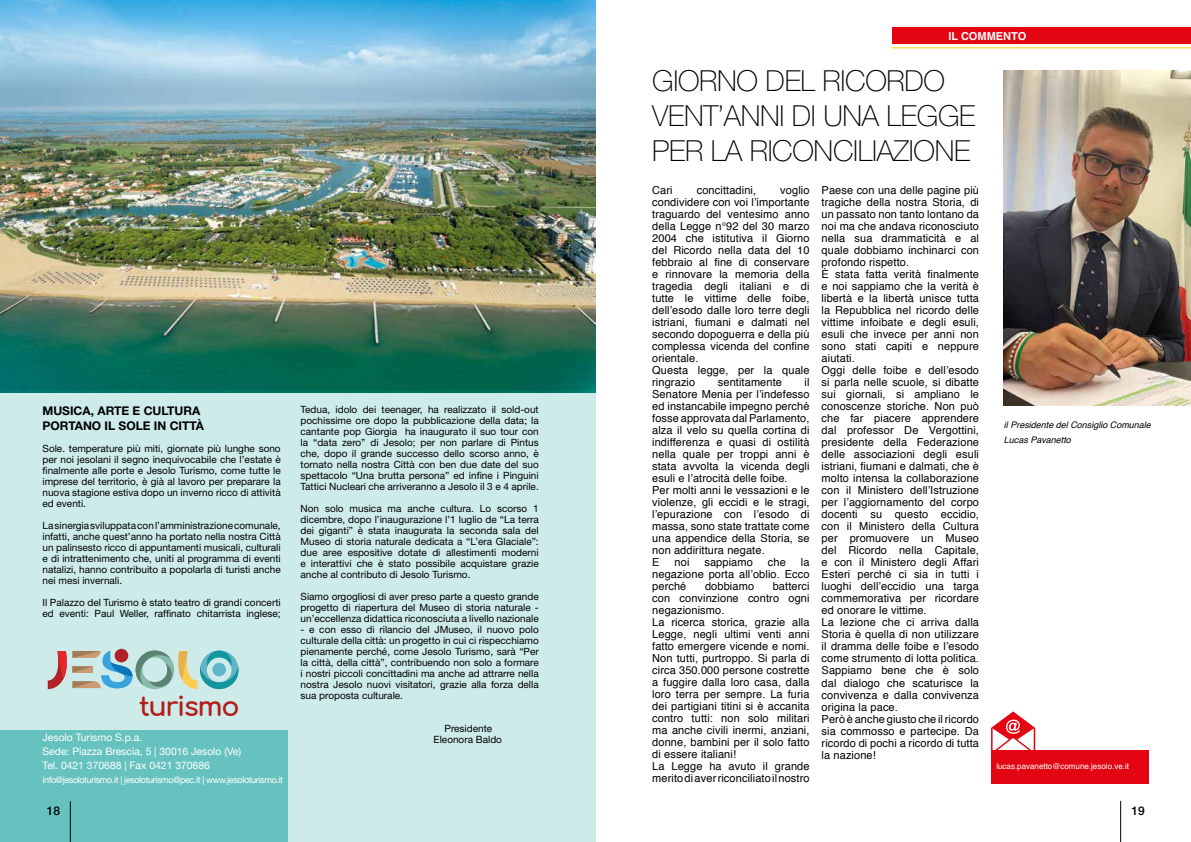
<style>
.page{position:relative;width:1191px;height:842px;background:#fff}
.page>*{position:absolute;margin:0;border:0;box-sizing:border-box;transform-origin:0 0}
.t1{font:100 29px/34.8px "Helvetica Neue";letter-spacing:-.01em;color:#000}
.t2{font:700 27px "Comfortaa";letter-spacing:-.05em;color:#b31c1a}
.t3{font:700 12px/15px "Helvetica Neue LT Std";color:#000}
.t4{font:500 12px "Helvetica Neue LT Std";color:#000}
.t5{font:11px/12px "Helvetica";letter-spacing:.01em;color:#000}
.t6{font:700 11px "Helvetica";color:#fff}
.t7{font:10.4px/14px "Helvetica Neue";color:#fff}
.t8{font:10px/11px "Helvetica Neue LT Std";color:#000;text-align:justify}
.t9{font:9px "Helvetica Neue";letter-spacing:-.04em;color:#fff}
.t10{font:italic 9px/15px "Helvetica";color:#000}
.t11{font:8px "Helvetica";color:#fff}
</style>
<div class="page">
<img style="left:0;top:0;width:596px;height:392px">
<div style="left:0;top:390px;width:595px;height:452px;background:#cdebe9"></div>
<div style="left:0;top:731px;width:288px;height:111px;background:#66c2be"></div>
<svg style="left:48px;top:650px;width:190px;height:39px"></svg>
<hr style="left:1120px;top:801px;width:1px;height:41px;background:#000">
<div style="left:991px;top:750px;width:157px;height:33px;background:#e30512"></div>
<svg style="left:991px;top:711px;width:44px;height:39px"></svg>
<div style="left:892px;top:27px;width:299px;height:17px;background:#e30512"></div>
<hr style="left:892px;top:47px;width:299px;height:1px;background:#fec700">
<img style="left:1003px;top:71px;width:188px;height:335px">
<hr style="left:70px;top:801px;width:1px;height:41px;background:#000">
<p class="t3" style="left:43px;top:402px;width:163px">MUSICA, ARTE E CULTURA<br>PORTANO IL SOLE IN CITTÀ</p>
<p class="t8" style="left:43px;top:442px;width:240px">Sole. temperature più miti, giornate più lunghe sono per noi jesolani il segno inequivocabile che l’estate è finalmente alle porte e Jesolo Turismo, come tutte le imprese del territorio, è già al lavoro per preparare la nuova stagione estiva dopo un inverno ricco di attività ed eventi.</p>
<p class="t8" style="left:43px;top:519px;width:240px">La sinergia sviluppata con l’amministrazione comunale, infatti, anche quest’anno ha portato nella nostra Città un palinsesto ricco di appuntamenti musicali, culturali e di intrattenimento che, uniti al programma di eventi natalizi, hanno contribuito a popolarla di turisti anche nei mesi invernali.</p>
<p class="t8" style="left:43px;top:596px;width:240px">Il Palazzo del Turismo è stato teatro di grandi concerti ed eventi: Paul Weller, raffinato chitarrista inglese;</p>
<p class="t8" style="left:300px;top:404px;width:240px">Tedua, idolo dei teenager, ha realizzato il sold-out pochissime ore dopo la pubblicazione della data; la cantante pop Giorgia ha inaugurato il suo tour con la “data zero” di Jesolo; per non parlare di Pintus che, dopo il grande successo dello scorso anno, è tornato nella nostra Città con ben due date del suo spettacolo “Una brutta persona” ed infine i Pinguini Tattici Nucleari che arriveranno a Jesolo il 3 e 4 aprile.</p>
<p class="t8" style="left:300px;top:503px;width:240px">Non solo musica ma anche cultura. Lo scorso 1 dicembre, dopo l’inaugurazione l’1 luglio de “La terra dei giganti” è stata inaugurata la seconda sala del Museo di storia naturale dedicata a “L’era Glaciale”: due aree espositive dotate di allestimenti moderni e interattivi che è stato possibile acquistare grazie anche al contributo di Jesolo Turismo.</p>
<p class="t8" style="left:300px;top:591px;width:240px">Siamo orgogliosi di aver preso parte a questo grande progetto di riapertura del Museo di storia naturale - un’eccellenza didattica riconosciuta a livello nazionale</p>
<p class="t8" style="left:300px;top:624px;width:240px">- e con esso di rilancio del JMuseo, il nuovo polo culturale della città: un progetto in cui ci rispecchiamo pienamente perché, come Jesolo Turismo, sarà “Per la città, della città”, contribuendo non solo a formare i nostri piccoli concittadini ma anche ad attrarre nella nostra Jesolo nuovi visitatori, grazie alla forza della sua proposta culturale.</p>
<p class="t8" style="left:444px;top:723px;width:49px">Presidente</p>
<h2 class="t2" style="left:139px;top:682px;width:102px">turismo</h2>
<p class="t7" style="left:43px;top:730px;width:101px">Jesolo Turismo S.p.a.</p>
<p class="t8" style="left:433px;top:734px;width:70px">Eleonora Baldo</p>
<p class="t7" style="left:43px;top:744px;width:200px">Sede: Piazza Brescia, 5 | 30016 Jesolo (Ve)<br>Tel. 0421 370688 | Fax 0421 370686</p>
<p class="t9" style="left:43px;top:773px;width:242px">info@jesoloturismo.it | jesoloturismo@pec.it | www.jesoloturismo.it</p>
<p class="t4" style="left:47px;top:804px;width:15px">18</p>
<p class="t6" style="left:948px;top:27px;width:79px">IL COMMENTO</p>
<h1 class="t1" style="left:652px;top:64px;width:325px">GIORNO DEL RICORDO<br>VENT’ANNI DI UNA LEGGE<br>PER LA RICONCILIAZIONE</h1>
<p class="t5" style="left:652px;top:185px;width:22px">Cari</p>
<p class="t5" style="left:697px;top:185px;width:61px">concittadini,</p>
<p class="t5" style="left:652px;top:185px;width:159px;text-indent:128px">voglio condividere con voi l’importante traguardo del ventesimo anno della Legge n°92 del 30 marzo<br>2004 che istitutiva il Giorno del Ricordo nella data del 10 febbraio al fine di conservare e rinnovare la memoria della tragedia degli italiani e di tutte le vittime delle foibe, dell’esodo dalle loro terre degli istriani, fiumani e dalmati nel secondo dopoguerra e della più complessa vicenda del confine orientale.<br>Questa legge, per la quale ringrazio</p>
<p class="t5" style="left:652px;top:377px;width:159px;text-indent:152px">il<br>Senatore Menia per l’indefesso ed instancabile impegno perché fosse approvata dal Parlamento, alza il velo su quella cortina di indifferenza e quasi di ostilità nella quale per troppi anni è stata avvolta la vicenda degli esuli e l’atrocità delle foibe.<br>Per molti anni le vessazioni e le violenze, gli eccidi e le stragi, l’epurazione con l’esodo di massa, sono state trattate come una appendice della Storia, se non addirittura negate.<br>E</p>
<p class="t5" style="left:718px;top:377px;width:66px">sentitamente</p>
<p class="t5" style="left:674px;top:557px;width:16px">noi</p>
<p class="t5" style="left:704px;top:557px;width:50px">sappiamo</p>
<p class="t5" style="left:768px;top:557px;width:19px">che</p>
<p class="t5" style="left:652px;top:557px;width:159px;text-align:justify;text-indent:149px">la negazione porta all’oblio. Ecco perché</p>
<p class="t5" style="left:652px;top:581px;width:159px;text-indent:120px">batterci con convinzione contro ogni negazionismo.<br>La ricerca storica, grazie alla<br>Legge, negli ultimi venti anni fatto emergere vicende e nomi.<br>Non tutti, purtroppo. Si parla di circa 350.000 persone costrette a fuggire dalla loro casa, dalla loro terra per sempre. La furia dei partigiani titini si è accanita contro tutti: non solo militari ma anche civili inermi, anziani, donne, bambini per il solo fatto di essere italiani!<br>La Legge ha avuto il grande merito di aver riconciliato il nostro</p>
<p class="t5" style="left:705px;top:581px;width:51px">dobbiamo</p>
<p class="t5" style="left:821px;top:185px;width:159px">Paese con una delle pagine più tragiche della nostra Storia, di un passato non tanto lontano da noi ma che andava riconosciuto nella sua drammaticità e al quale dobbiamo inchinarci con profondo rispetto.<br>È stata fatta verità finalmente e noi sappiamo che la verità è libertà e la libertà unisce tutta la Repubblica nel ricordo delle vittime infoibate e degli esuli, esuli che invece per anni non sono stati capiti e neppure aiutati.<br>Oggi delle foibe e dell’esodo si parla nelle scuole, si dibatte sui giornali, si ampliano le conoscenze storiche. Non può che far piacere apprendere dal professor De Vergottini, presidente della Federazione delle associazioni degli esuli istriani, fiumani e dalmati, che è molto intensa la collaborazione con il Ministero dell’Istruzione per l’aggiornamento del corpo docenti su questo eccidio, con il Ministero della Cultura per promuovere un Museo del Ricordo nella Capitale, e con il Ministero degli Affari<br>Esteri perché ci sia in tutti i luoghi dell’eccidio una targa commemorativa per ricordare ed onorare le vittime.<br>La lezione che ci arriva dalla<br>Storia è quella di non utilizzare il dramma delle foibe e l’esodo come strumento di lotta politica.<br>Sappiamo bene che è solo dal dialogo che scaturisce la convivenza e dalla convivenza origina la pace.<br>Però è anche giusto che il ricordo sia commosso e partecipe. Da ricordo di pochi a ricordo di tutta la nazione!</p>
<p class="t10" style="left:1003px;top:418px;width:149px">il Presidente del Consiglio Comunale<br>Lucas Pavanetto</p>
<p class="t11" style="left:996px;top:760px;width:134px">lucas.pavanetto@comune.jesolo.ve.it</p>
<p class="t4" style="left:1131px;top:804px;width:15px">19</p>
</div>
